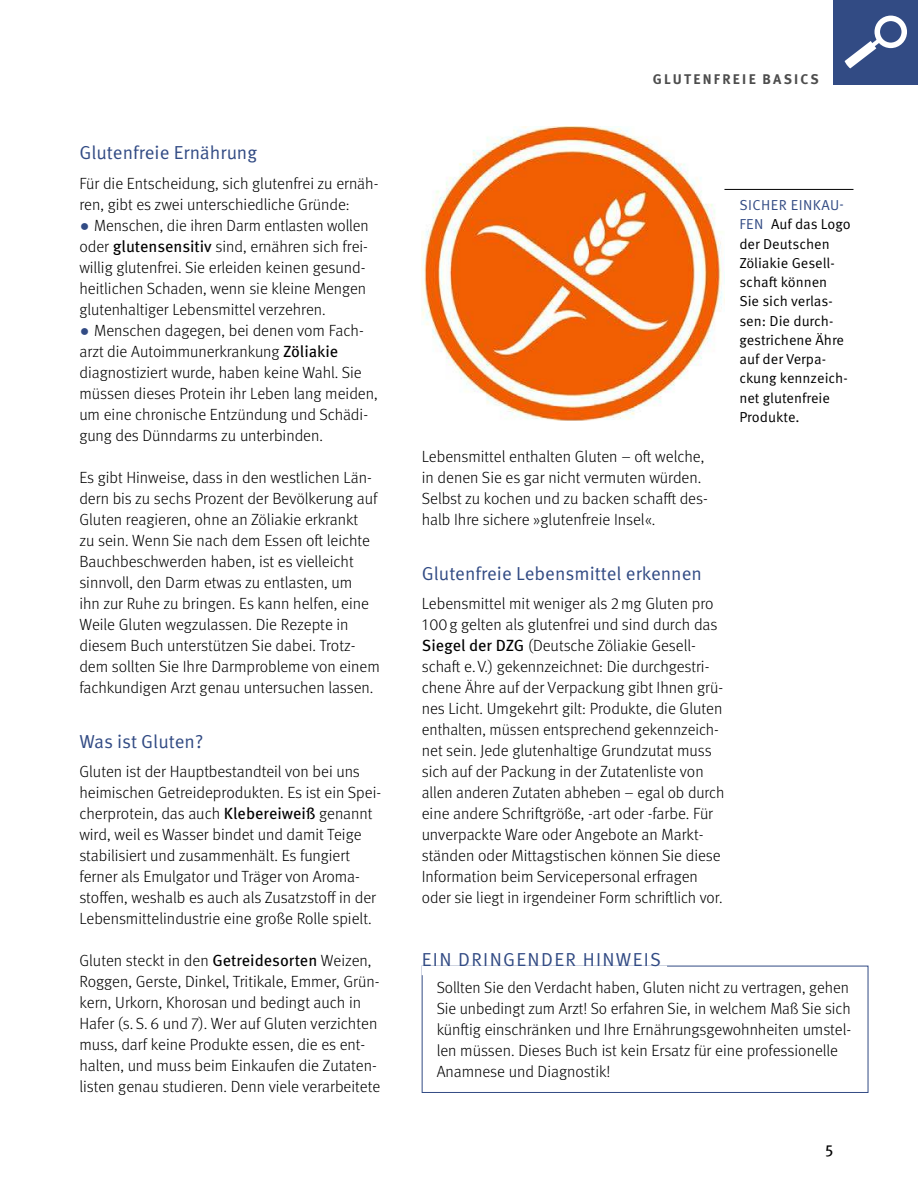
<style>
.page{position:relative;width:918px;height:1201px;background:#fff}
.page>*{position:absolute;margin:0;border:0;box-sizing:border-box;transform-origin:0 0}
.t1{font:18.9px "Meta OT Norm";color:#324b84}
.t2{font:18.9px "Meta OT Norm";letter-spacing:.07em;color:#324b84}
.t3{font:300 16.1px/21px "Meta OT";color:#000}
.t4{font:16.1px "Meta OT";color:#000}
.t5{font:14.35px/19.2px "Meta OT Norm";color:#000}
.t6{font:700 14px "Meta OT";letter-spacing:.16em;color:#4d4d4d}
.s1{font-size:24.5px;color:#324b84}
.s2{font-weight:400}
.s3{color:#324b84}
</style>
<div class="page">
<div style="left:833px;top:0;width:85px;height:84px;background:#324b84"></div>
<div style="left:874px;top:16px;width:33px;height:32px;border:6px solid #fff;border-radius:50%"></div>
<svg style="left:844px;top:38px;width:37px;height:30px"></svg>
<img style="left:422px;top:126px;width:301px;height:294px">
<hr style="left:724px;top:189px;width:129px;height:1px;background:#000">
<p class="t1" style="left:79px;top:144px;width:179px">Glutenfreie Ernährung</p>
<p class="t3" style="left:79px;top:173px;width:301px">Für die Entscheidung, sich glutenfrei zu ernäh&shy;ren, gibt es zwei unterschiedliche Gründe:</p>
<p class="t3" style="left:79px;top:215px;width:291px"><span class="s1">•</span> Menschen, die ihren Darm entlasten wollen oder <span class="s2">glutensensitiv</span> sind, ernähren sich frei&shy;willig glutenfrei. Sie erleiden keinen gesund&shy;heitlichen Schaden, wenn sie kleine Mengen glutenhaltiger Lebensmittel verzehren.</p>
<p class="t3" style="left:79px;top:320px;width:300px"><span class="s1">•</span> Menschen dagegen, bei denen vom Fach&shy;arzt die Autoimmunerkrankung <span class="s2">Zöliakie </span>diagnostiziert wurde, haben keine Wahl. Sie müssen dieses Protein ihr Leben lang meiden, um eine chronische Entzündung und Schädi&shy;gung des Dünndarms zu unterbinden.</p>
<p class="t3" style="left:79px;top:467px;width:302px">Es gibt Hinweise, dass in den westlichen Län&shy;dern bis zu sechs Prozent der Bevölkerung auf Gluten reagieren, ohne an Zöliakie erkrankt<br>zu sein. Wenn Sie nach dem Essen oft leichte Bauchbeschwerden haben, ist es vielleicht sinnvoll, den Darm etwas zu entlasten, um<br>ihn zur Ruhe zu bringen. Es kann helfen, eine Weile Gluten wegzulassen. Die Rezepte in diesem Buch unterstützen Sie dabei. Trotz&shy;dem sollten Sie Ihre Darmprobleme von einem fachkundigen Arzt genau untersuchen lassen.</p>
<p class="t1" style="left:79px;top:732px;width:125px">Was ist Gluten?</p>
<p class="t3" style="left:79px;top:761px;width:303px">Gluten ist der Hauptbestandteil von bei uns heimischen Getreideprodukten. Es ist ein Spei&shy;cherprotein, das auch <span class="s2">Klebereiweiß</span> genannt wird, weil es Wasser bindet und damit Teige stabilisiert und zusammenhält. Es fungiert ferner als Emulgator und Träger von Aroma&shy;stoffen, weshalb es auch als Zusatzstoff in der Lebensmittelindustrie eine große Rolle spielt.</p>
<p class="t3" style="left:79px;top:950px;width:302px">Gluten steckt in den <span class="s2">Getreidesorten</span> Weizen, Roggen, Gerste, Dinkel, Tritikale, Emmer, Grün&shy;kern, Urkorn, Khorosan und bedingt auch in Hafer (s. S. 6 und 7). Wer auf Gluten verzichten muss, darf keine Produkte essen, die es ent&shy;halten, und muss beim Einkaufen die Zutaten&shy;listen genau studieren. Denn viele verarbeitete</p>
<p class="t6" style="left:653px;top:71px;width:168px">GLUTENFREIE BASICS</p>
<p class="t3" style="left:422px;top:446px;width:287px">Lebensmittel enthalten Gluten – oft welche, in denen Sie es gar nicht vermuten würden.<br>Selbst zu kochen und zu backen schafft des&shy;halb Ihre sichere »glutenfreie Insel«.</p>
<p class="t1" style="left:422px;top:564px;width:282px">Glutenfreie Lebensmittel erkennen</p>
<p class="t3" style="left:422px;top:593px;width:304px">Lebensmittel mit weniger als 2 mg Gluten pro 100 g gelten als glutenfrei und sind durch das <span class="s2">Siegel der DZG</span> (Deutsche Zöliakie Gesell&shy;schaft e. V.) gekennzeichnet: Die durchgestri&shy;chene Ähre auf der Verpackung gibt Ihnen grü&shy;nes Licht. Umgekehrt gilt: Produkte, die Gluten enthalten, müssen entsprechend gekennzeich&shy;net sein. Jede glutenhaltige Grundzutat muss sich auf der Packung in der Zutatenliste von allen anderen Zutaten abheben – egal ob durch eine andere Schriftgröße, -art oder -farbe. Für unverpackte Ware oder Angebote an Markt&shy;ständen oder Mittagstischen können Sie diese Information beim Servicepersonal erfragen oder sie liegt in irgendeiner Form schriftlich vor.</p>
<p class="t5" style="left:739px;top:196px;width:113px"><span class="s3">SICHER EINKAU-<br>FEN</span> Auf das Logo der Deutschen<br>Zöliakie Gesell&shy;schaft können<br>Sie sich verlas&shy;sen: Die durch&shy;gestrichene Ähre auf der Verpa&shy;ckung kennzeich&shy;net glutenfreie<br>Produkte.</p>
<p class="t2" style="left:422px;top:950px;width:241px">EIN DRINGENDER HINWEIS</p>
<p class="t3" style="left:437px;top:977px;width:416px">Sollten Sie den Verdacht haben, Gluten nicht zu vertragen, gehen Sie unbedingt zum Arzt! So erfahren Sie, in welchem Maß Sie sich künftig einschränken und Ihre Ernährungsgewohnheiten umstel&shy;len müssen. Dieses Buch ist kein Ersatz für eine professionelle Anamnese und Diagnostik!</p>
<p class="t4" style="left:824px;top:1141px;width:11px">5</p>
</div>
